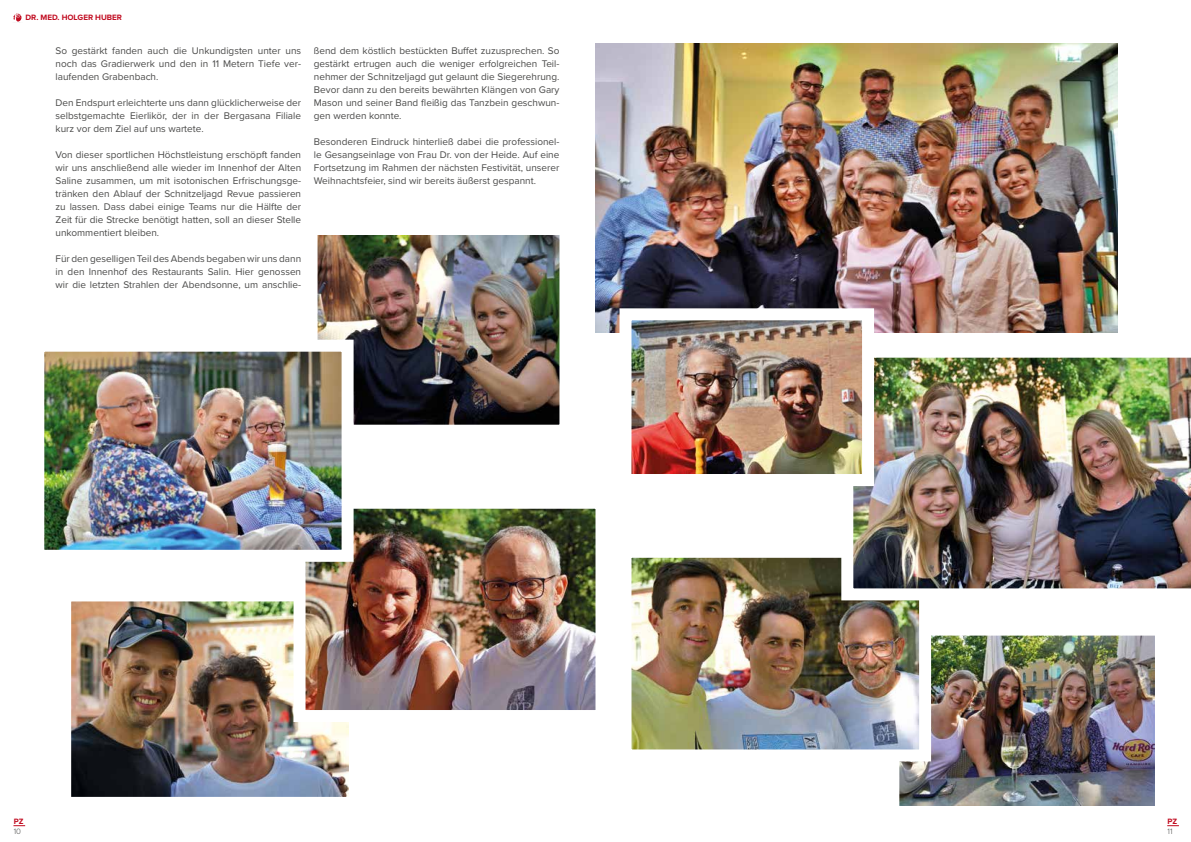
<style>
.page{position:relative;width:1191px;height:842px;background:#fff}
.page>*{position:absolute;margin:0;border:0;box-sizing:border-box;transform-origin:0 0}
.t1{font:10px/13px "Proxima Nova";color:#4a4a49;text-align:justify}
.t2{font:700 8px "Proxima Nova";color:#c10b20}
.t3{font:300 8px "Proxima Nova";color:#4a4a49}
</style>
<div class="page">
<svg style="left:1167px;top:825px;width:12px;height:1px"></svg>
<svg style="left:13px;top:825px;width:12px;height:1px"></svg>
<img style="left:899px;top:635px;width:256px;height:171px">
<img style="left:595px;top:44px;width:522px;height:289px">
<img style="left:631px;top:557px;width:306px;height:210px">
<svg style="left:13px;top:14px;width:8px;height:8px"></svg>
<img style="left:71px;top:601px;width:278px;height:196px">
<img style="left:317px;top:235px;width:243px;height:190px">
<img style="left:287px;top:508px;width:309px;height:220px">
<img style="left:44px;top:334px;width:315px;height:234px">
<img style="left:835px;top:357px;width:356px;height:249px">
<img style="left:613px;top:302px;width:267px;height:190px">
<p class="t2" style="left:26px;top:12px;width:98px">DR. MED. HOLGER HUBER</p>
<p class="t1" style="left:56px;top:44px;width:247px">So gestärkt fanden auch die Unkundigsten unter uns noch das Gradierwerk und den in 11 Metern Tiefe ver&shy;laufenden Grabenbach.</p>
<p class="t1" style="left:56px;top:96px;width:247px">Den Endspurt erleichterte uns dann glücklicherweise der selbstgemachte Eierlikör, der in der Bergasana Filiale kurz vor dem Ziel auf uns wartete.</p>
<p class="t1" style="left:56px;top:148px;width:247px">Von dieser sportlichen Höchstleistung erschöpft fanden wir uns anschließend alle wieder im Innenhof der Alten Saline zusammen, um mit isotonischen Erfrischungsge&shy;tränken den Ablauf der Schnitzeljagd Revue passieren zu lassen. Dass dabei einige Teams nur die Hälfte der Zeit für die Strecke benötigt hatten, soll an dieser Stelle unkommentiert bleiben.</p>
<p class="t1" style="left:56px;top:252px;width:247px">Für den geselligen Teil des Abends begaben wir uns dann in den Innenhof des Restaurants Salin. Hier genossen wir die letzten Strahlen der Abendsonne, um anschlie-</p>
<p class="t1" style="left:314px;top:44px;width:247px">ßend dem köstlich bestückten Buffet zuzusprechen. So gestärkt ertrugen auch die weniger erfolgreichen Teil&shy;nehmer der Schnitzeljagd gut gelaunt die Siegerehrung.<br>Bevor dann zu den bereits bewährten Klängen von Gary Mason und seiner Band fleißig das Tanzbein geschwun&shy;gen werden konnte.</p>
<p class="t1" style="left:314px;top:135px;width:247px">Besonderen Eindruck hinterließ dabei die professionel&shy;le Gesangseinlage von Frau Dr. von der Heide. Auf eine Fortsetzung im Rahmen der nächsten Festivität, unserer Weihnachtsfeier, sind wir bereits äußerst gespannt.</p>
<p class="t2" style="left:14px;top:815px;width:11px">PZ</p>
<p class="t3" style="left:14px;top:825px;width:9px">10</p>
<p class="t2" style="left:1167px;top:815px;width:11px">PZ</p>
<p class="t3" style="left:1167px;top:825px;width:6px">11</p>
</div>
